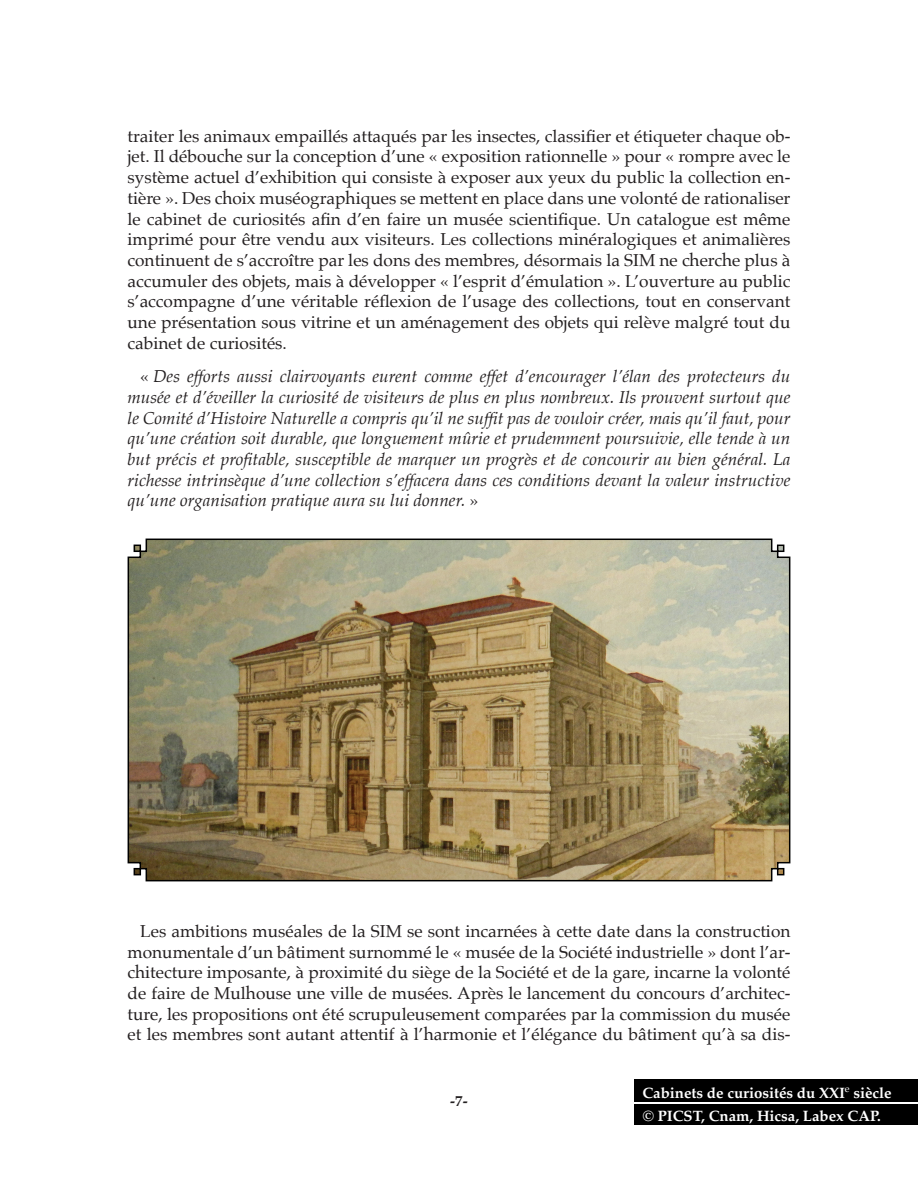
<style>
.page{position:relative;width:918px;height:1188px;background:#fff}
.page>*{position:absolute;margin:0;border:0;box-sizing:border-box;transform-origin:0 0}
.t1{font:17.25px/20.7px "Palatino";color:#231f20;text-align:justify}
.t2{font:italic 17.25px/20.7px "Palatino";color:#231f20;text-align:justify}
.t3{font:700 15px "Palatino";color:#fff}
.t4{font:700 15px "Palatino";color:#231f20}
.s1{font-style:normal}
</style>
<div class="page">
<div style="left:635px;top:1104px;width:283px;height:21px;background:#000"></div>
<div style="left:634px;top:1079px;width:284px;height:23px;background:#000"></div>
<img style="left:127px;top:538px;width:664px;height:344px">
<p class="t1" style="left:128px;top:125px;width:664px">traiter les animaux empaillés attaqués par les insectes, classifier et étiqueter chaque ob&shy;jet. Il débouche sur la conception d’une « exposition rationnelle » pour « rompre avec le système actuel d’exhibition qui consiste à exposer aux yeux du public la collection en&shy;tière ». Des choix muséographiques se mettent en place dans une volonté de rationaliser le cabinet de curiosités afin d’en faire un musée scientifique. Un catalogue est même imprimé pour être vendu aux visiteurs. Les collections minéralogiques et animalières continuent de s’accroître par les dons des membres, désormais la SIM ne cherche plus à accumuler des objets, mais à développer « l’esprit d’émulation ». L’ouverture au public s’accompagne d’une véritable réflexion de l’usage des collections, tout en conservant une présentation sous vitrine et un aménagement des objets qui relève malgré tout du cabinet de curiosités.</p>
<p class="t2" style="left:128px;top:366px;width:664px;text-indent:13px"><span class="s1">«</span> Des efforts aussi clairvoyants eurent comme effet d’encourager l’élan des protecteurs du musée et d’éveiller la curiosité de visiteurs de plus en plus nombreux. Ils prouvent surtout que le Comité d’Histoire Naturelle a compris qu’il ne suffit pas de vouloir créer, mais qu’il faut, pour qu’une création soit durable, que longuement mûrie et prudemment poursuivie, elle tende à un but précis et profitable, susceptible de marquer un progrès et de concourir au bien général. La richesse intrinsèque d’une collection s’effacera dans ces conditions devant la valeur instructive qu’une organisation pratique aura su lui donner. <span class="s1">»</span></p>
<p class="t1" style="left:128px;top:921px;width:664px;text-indent:13px">Les ambitions muséales de la SIM se sont incarnées à cette date dans la construction monumentale d’un bâtiment surnommé le « musée de la Société industrielle » dont l’ar&shy;chitecture imposante, à proximité du siège de la Société et de la gare, incarne la volonté de faire de Mulhouse une ville de musées. Après le lancement du concours d’architec&shy;ture, les propositions ont été scrupuleusement comparées par la commission du musée et les membres sont autant attentif à l’harmonie et l’élégance du bâtiment qu’à sa dis-</p>
<p class="t4" style="left:450px;top:1088px;width:19px">-7-</p>
<p class="t3" style="left:642px;top:1080px;width:251px">Cabinets de curiosités du XXI<sup>e</sup> siècle</p>
<p class="t3" style="left:643px;top:1103px;width:240px">© PICST, Cnam, Hicsa, Labex CAP.</p>
</div>
